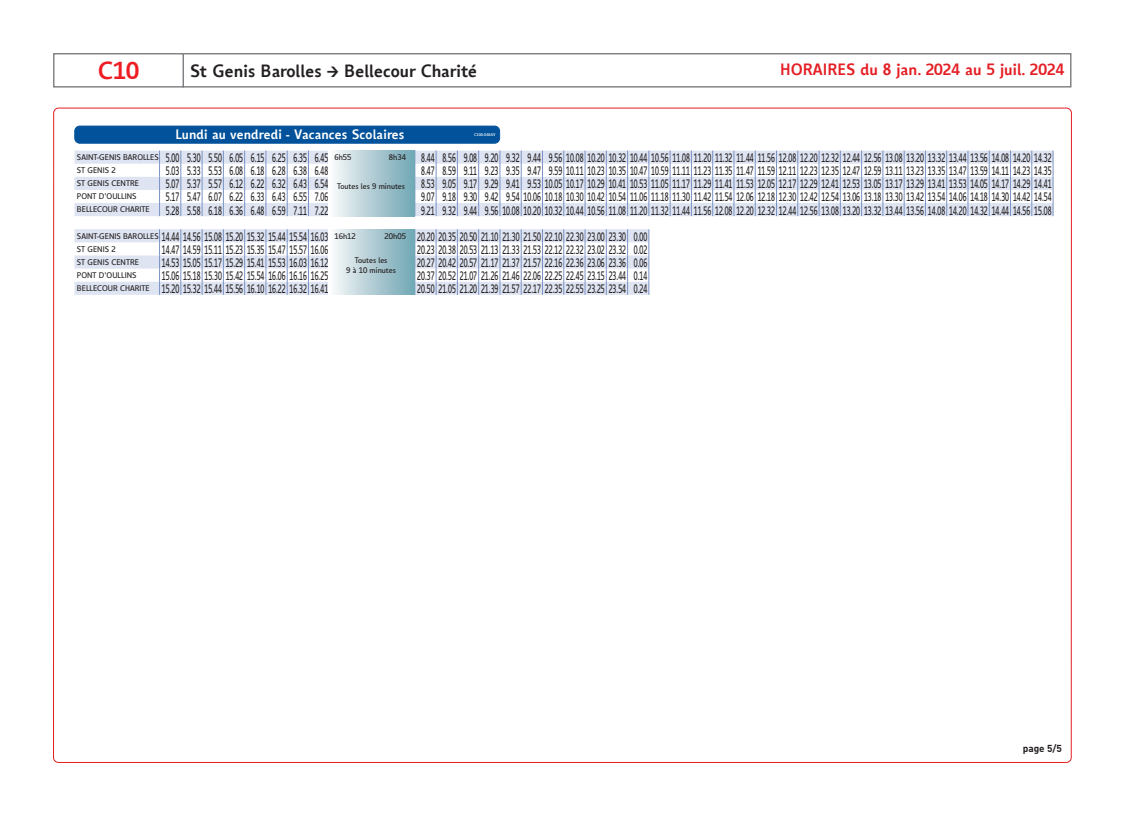
<style>
.page{position:relative;width:1124px;height:815px;background:#fff}
.page>*{position:absolute;margin:0;border:0;box-sizing:border-box;transform-origin:0 0}
.t1{font:700 22.5px "Confluence";color:#ee1d23}
.t2{font:700 16.25px "Confluence";color:#231f20}
.t3{font:700 15px "Confluence";color:#e41f25}
.t4{font:700 12.5px "Confluence";letter-spacing:.01em;color:#fff}
.t5{font:11.25px "TCL";color:#231f20;scale:.6 1}
.t6{font:700 10px "DIN";color:#231f20}
.t7{font:7.5px/10px "TCL";color:#231f20;text-align:center}
.t8{font:3.75px "TCL";color:#fff}
</style>
<div class="page">
<div style="left:182px;top:53px;width:889px;height:34px;background:#fff;border:1px solid #6c6d70"></div>
<div style="left:53px;top:53px;width:131px;height:34px;border:1px solid #6c6d70"></div>
<svg style="left:74px;top:151px;width:978px;height:65px;fill:#dee4f1"></svg>
<svg style="left:159px;top:151px;width:1px;height:65px"></svg>
<svg style="left:180px;top:151px;width:1px;height:65px"></svg>
<svg style="left:202px;top:151px;width:1px;height:65px"></svg>
<svg style="left:223px;top:151px;width:1px;height:65px"></svg>
<svg style="left:244px;top:151px;width:1px;height:65px"></svg>
<svg style="left:266px;top:151px;width:1px;height:65px"></svg>
<svg style="left:287px;top:151px;width:1px;height:65px"></svg>
<svg style="left:308px;top:151px;width:1px;height:65px"></svg>
<svg style="left:414px;top:151px;width:1px;height:65px"></svg>
<svg style="left:436px;top:151px;width:1px;height:65px"></svg>
<svg style="left:457px;top:151px;width:1px;height:65px"></svg>
<svg style="left:478px;top:151px;width:1px;height:65px"></svg>
<svg style="left:499px;top:151px;width:1px;height:65px"></svg>
<svg style="left:521px;top:151px;width:1px;height:65px"></svg>
<svg style="left:542px;top:151px;width:1px;height:65px"></svg>
<svg style="left:563px;top:151px;width:1px;height:65px"></svg>
<svg style="left:584px;top:151px;width:1px;height:65px"></svg>
<svg style="left:606px;top:151px;width:1px;height:65px"></svg>
<svg style="left:627px;top:151px;width:1px;height:65px"></svg>
<svg style="left:648px;top:151px;width:1px;height:65px"></svg>
<svg style="left:669px;top:151px;width:1px;height:65px"></svg>
<svg style="left:691px;top:151px;width:1px;height:65px"></svg>
<svg style="left:712px;top:151px;width:1px;height:65px"></svg>
<svg style="left:733px;top:151px;width:1px;height:65px"></svg>
<svg style="left:755px;top:151px;width:1px;height:65px"></svg>
<svg style="left:776px;top:151px;width:1px;height:65px"></svg>
<svg style="left:797px;top:151px;width:1px;height:65px"></svg>
<svg style="left:818px;top:151px;width:1px;height:65px"></svg>
<svg style="left:840px;top:151px;width:1px;height:65px"></svg>
<svg style="left:861px;top:151px;width:1px;height:65px"></svg>
<svg style="left:882px;top:151px;width:1px;height:65px"></svg>
<svg style="left:903px;top:151px;width:1px;height:65px"></svg>
<svg style="left:925px;top:151px;width:1px;height:65px"></svg>
<svg style="left:946px;top:151px;width:1px;height:65px"></svg>
<svg style="left:967px;top:151px;width:1px;height:65px"></svg>
<svg style="left:988px;top:151px;width:1px;height:65px"></svg>
<svg style="left:1010px;top:151px;width:1px;height:65px"></svg>
<svg style="left:1031px;top:151px;width:1px;height:65px"></svg>
<svg style="left:1052px;top:151px;width:1px;height:65px"></svg>
<div style="left:75px;top:126px;width:424px;height:17px;background:#01529a;border-radius:5px"></div>
<div style="left:74px;top:126px;width:426px;height:18px;border:1px solid #01529a;border-radius:5px"></div>
<svg style="left:203px;top:229px;width:445px;height:66px;fill:#dee4f1"></svg>
<svg style="left:53px;top:229px;width:150px;height:76px"></svg>
<svg style="left:223px;top:229px;width:1px;height:66px"></svg>
<svg style="left:244px;top:229px;width:1px;height:66px"></svg>
<svg style="left:266px;top:229px;width:1px;height:66px"></svg>
<svg style="left:287px;top:229px;width:1px;height:66px"></svg>
<svg style="left:308px;top:229px;width:1px;height:66px"></svg>
<svg style="left:414px;top:229px;width:1px;height:66px"></svg>
<svg style="left:436px;top:229px;width:1px;height:66px"></svg>
<svg style="left:457px;top:229px;width:1px;height:66px"></svg>
<svg style="left:478px;top:229px;width:1px;height:66px"></svg>
<svg style="left:499px;top:229px;width:1px;height:66px"></svg>
<svg style="left:521px;top:229px;width:1px;height:66px"></svg>
<svg style="left:542px;top:229px;width:1px;height:66px"></svg>
<svg style="left:563px;top:229px;width:1px;height:66px"></svg>
<svg style="left:584px;top:229px;width:1px;height:66px"></svg>
<svg style="left:606px;top:229px;width:1px;height:66px"></svg>
<svg style="left:627px;top:229px;width:1px;height:66px"></svg>
<svg style="left:648px;top:229px;width:1px;height:66px"></svg>
<div style="left:328px;top:151px;width:86px;height:65px;background:linear-gradient(to right,#fcfbfc,#71a7b4)"></div>
<div style="left:328px;top:229px;width:86px;height:66px;background:linear-gradient(to right,#fcfbfc,#71a7b4)"></div>
<h1 class="t1" style="left:98px;top:56px;width:43px">C10</h1>
<h2 class="t2" style="left:190px;top:60px;width:288px">St Genis Barolles → Bellecour Charité</h2>
<h3 class="t3" style="left:780px;top:60px;width:286px">HORAIRES du 8 jan. 2024 au 5 juil. 2024</h3>
<p class="t4" style="left:175px;top:127px;width:230px">Lundi au vendredi - Vacances Scolaires</p>
<p class="t8" style="left:474px;top:132px;width:23px">C10A-046AV</p>
<p class="t5" style="left:77px;top:151px;width:420px"><sup>SAINT-GENIS</sup> <sup>BAROLLES</sup> 5.00 5.30 5.50 6.05 6.15 6.25 6.35 6.45</p>
<p class="t5" style="left:421px;top:151px;width:1052px">8.44 8.56 9.08 9.20 9.32 9.44 9.56 10.08 10.20 10.32 10.44 10.56 11.08 11.20 11.32 11.44 11.56 12.08 12.20 12.32 12.44 12.56 13.08 13.20 13.32 13.44 13.56 14.08 14.20 14.32</p>
<p class="t7" style="left:77px;top:165px;width:40px">ST GENIS 2</p>
<p class="t5" style="left:166px;top:164px;width:272px">5.03 5.33 5.53 6.08 6.18 6.28 6.38 6.48</p>
<p class="t5" style="left:421px;top:164px;width:1052px">8.47 8.59 9.11 9.23 9.35 9.47 9.59 10.11 10.23 10.35 10.47 10.59 11.11 11.23 11.35 11.47 11.59 12.11 12.23 12.35 12.47 12.59 13.11 13.23 13.35 13.47 13.59 14.11 14.23 14.35</p>
<p class="t7" style="left:77px;top:178px;width:64px">ST GENIS CENTRE</p>
<p class="t5" style="left:166px;top:177px;width:272px">5.07 5.37 5.57 6.12 6.22 6.32 6.43 6.54</p>
<p class="t5" style="left:421px;top:177px;width:1052px">8.53 9.05 9.17 9.29 9.41 9.53 10.05 10.17 10.29 10.41 10.53 11.05 11.17 11.29 11.41 11.53 12.05 12.17 12.29 12.41 12.53 13.05 13.17 13.29 13.41 13.53 14.05 14.17 14.29 14.41</p>
<p class="t7" style="left:77px;top:191px;width:61px">PONT D'OULLINS</p>
<p class="t5" style="left:166px;top:190px;width:272px">5.17 5.47 6.07 6.22 6.33 6.43 6.55 7.06</p>
<p class="t5" style="left:421px;top:190px;width:1052px">9.07 9.18 9.30 9.42 9.54 10.06 10.18 10.30 10.42 10.54 11.06 11.18 11.30 11.42 11.54 12.06 12.18 12.30 12.42 12.54 13.06 13.18 13.30 13.42 13.54 14.06 14.18 14.30 14.42 14.54</p>
<p class="t7" style="left:77px;top:205px;width:74px">BELLECOUR CHARITE</p>
<p class="t5" style="left:166px;top:203px;width:272px">5.28 5.58 6.18 6.36 6.48 6.59 7.11 7.22</p>
<p class="t5" style="left:421px;top:203px;width:1052px">9.21 9.32 9.44 9.56 10.08 10.20 10.32 10.44 10.56 11.08 11.20 11.32 11.44 11.56 12.08 12.20 12.32 12.44 12.56 13.08 13.20 13.32 13.44 13.56 14.08 14.20 14.32 14.44 14.56 15.08</p>
<p class="t7" style="left:334px;top:152px;width:19px">6h55</p>
<p class="t7" style="left:389px;top:152px;width:19px">8h34</p>
<p class="t7" style="left:337px;top:181px;width:69px">Toutes les 9 minutes</p>
<p class="t5" style="left:77px;top:229px;width:420px"><sup>SAINT-GENIS</sup> <sup>BAROLLES</sup> 14.44 14.56 15.08 15.20 15.32 15.44 15.54 16.03</p>
<p class="t5" style="left:417px;top:229px;width:385px">20.20 20.35 20.50 21.10 21.30 21.50 22.10 22.30 23.00 23.30 0.00</p>
<p class="t7" style="left:77px;top:244px;width:40px">ST GENIS 2</p>
<p class="t5" style="left:162px;top:242px;width:279px">14.47 14.59 15.11 15.23 15.35 15.47 15.57 16.06</p>
<p class="t5" style="left:417px;top:242px;width:385px">20.23 20.38 20.53 21.13 21.33 21.53 22.12 22.32 23.02 23.32 0.02</p>
<p class="t7" style="left:77px;top:257px;width:64px">ST GENIS CENTRE</p>
<p class="t5" style="left:162px;top:255px;width:279px">14.53 15.05 15.17 15.29 15.41 15.53 16.03 16.12</p>
<p class="t5" style="left:417px;top:255px;width:385px">20.27 20.42 20.57 21.17 21.37 21.57 22.16 22.36 23.06 23.36 0.06</p>
<p class="t7" style="left:77px;top:270px;width:61px">PONT D'OULLINS</p>
<p class="t5" style="left:162px;top:269px;width:279px">15.06 15.18 15.30 15.42 15.54 16.06 16.16 16.25</p>
<p class="t5" style="left:417px;top:269px;width:385px">20.37 20.52 21.07 21.26 21.46 22.06 22.25 22.45 23.15 23.44 0.14</p>
<p class="t5" style="left:77px;top:282px;width:420px"><sup>BELLECOUR</sup> <sup>CHARITE</sup> 15.20 15.32 15.44 15.56 16.10 16.22 16.32 16.41</p>
<p class="t5" style="left:417px;top:282px;width:385px">20.50 21.05 21.20 21.39 21.57 22.17 22.35 22.55 23.25 23.54 0.24</p>
<p class="t7" style="left:334px;top:231px;width:23px">16h12</p>
<p class="t7" style="left:384px;top:231px;width:23px">20h05</p>
<p class="t7" style="left:346px;top:255px;width:51px">Toutes les<br>9 à 10 minutes</p>
<p class="t6" style="left:1022px;top:742px;width:41px">page 5/5</p>
</div>
